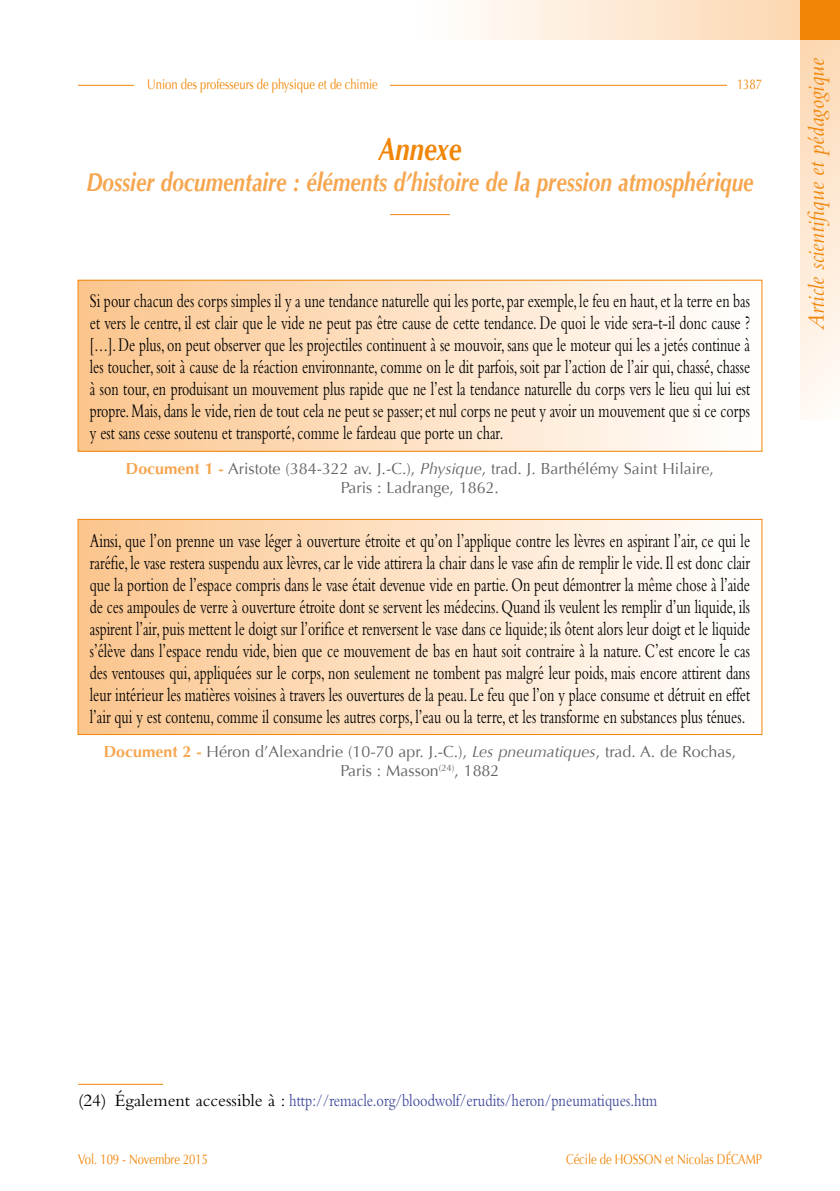
<style>
.page{position:relative;width:840px;height:1191px;background:#fff}
.page>*{position:absolute;margin:0;border:0;box-sizing:border-box;transform-origin:0 0}
.Titre_article_sans_f{font:italic 700 32px "Optima";color:#f18506;scale:.8 1}
.Sous-titre_article_a{font:italic 700 26px "Optima";color:#f6a64f;scale:.8 1}
.t1{font:italic 24px "Bembo";color:#f18506;scale:.95 1}
.t2{font:20px/22px "Bembo";color:#000;text-align:justify;scale:.7 1}
.Note_de_bas_de_page{font:18px "Bembo";color:#3e4898;scale:.8 1}
.Légende{font:16px/19.2px "Optima";color:#646363;text-align:center}
.t3{font:14px "Optima";color:#f18506;scale:.8 1}
.s1{font-weight:700;color:#f6a650}
.s2{font-style:italic}
.s3{color:#000}
</style>
<div class="page">
<div style="left:420px;top:0;width:419px;height:40px;background:linear-gradient(to right,#fff,#fcd3a8)"></div>
<div style="left:799px;top:0;width:40px;height:420px;background:linear-gradient(to bottom,#fcd4ab,#fffbf8)"></div>
<div style="left:799px;top:0;width:40px;height:40px;background:#f18506"></div>
<hr style="left:78px;top:85px;width:683px;height:1px;background:#f18506">
<div style="left:135px;top:76px;width:255px;height:17px;background:#fff"></div>
<div style="left:727px;top:76px;width:34px;height:17px;background:#fff"></div>
<hr style="left:390px;top:214px;width:59px;height:1px;background:#f18506">
<div style="left:78px;top:280px;width:683px;height:171px;background:linear-gradient(to right,#fbc68e,#fff)"></div>
<div style="left:77px;top:280px;width:685px;height:172px;border:1px solid #f18506"></div>
<div style="left:78px;top:519px;width:683px;height:215px;background:linear-gradient(to right,#fbc68e,#fff)"></div>
<div style="left:77px;top:519px;width:685px;height:216px;border:1px solid #f18506"></div>
<hr style="left:78px;top:1083px;width:85px;height:1px;background:#f18506">
<p class="t3" style="left:147px;top:76px;width:289px">Union des professeurs de physique et de chimie</p>
<p class="t3" style="left:736px;top:76px;width:33px">1387</p>
<p class="Titre_article_sans_f" style="left:378px;top:130px;width:105px">Annexe</p>
<p class="Sous-titre_article_a" style="left:86px;top:167px;width:835px">Dossier documentaire : éléments d’histoire de la pression atmosphérique</p>
<p class="t2" style="left:90px;top:290px;width:944px">Si pour chacun des corps simples il y a une tendance naturelle qui les porte, par exemple, le feu en haut, et la terre en bas et vers le centre, il est clair que le vide ne peut pas être cause de cette tendance. De quoi le vide sera-t-il donc cause ? […]. De plus, on peut observer que les projectiles continuent à se mouvoir, sans que le moteur qui les a jetés continue à les toucher, soit à cause de la réaction environnante, comme on le dit parfois, soit par l’action de l’air qui, chassé, chasse à son tour, en produisant un mouvement plus rapide que ne l’est la tendance naturelle du corps vers le lieu qui lui est propre. Mais, dans le vide, rien de tout cela ne peut se passer; et nul corps ne peut y avoir un mouvement que si ce corps y est sans cesse soutenu et transporté, comme le fardeau que porte un char.</p>
<p class="Légende" style="left:126px;top:459px;width:589px"><span class="s1">Document 1 -</span> Aristote (384-322 av. J.-C.), <span class="s2">Physique</span>, trad. J. Barthélémy Saint Hilaire,<br>Paris : Ladrange, 1862.</p>
<p class="t2" style="left:90px;top:529px;width:944px">Ainsi, que l’on prenne un vase léger à ouverture étroite et qu’on l’applique contre les lèvres en aspirant l’air, ce qui le raréfie, le vase restera suspendu aux lèvres, car le vide attirera la chair dans le vase afin de remplir le vide. Il est donc clair que la portion de l’espace compris dans le vase était devenue vide en partie. On peut démontrer la même chose à l’aide de ces ampoules de verre à ouverture étroite dont se servent les médecins. Quand ils veulent les remplir d’un liquide, ils aspirent l’air, puis mettent le doigt sur l’orifice et renversent le vase dans ce liquide; ils ôtent alors leur doigt et le liquide s’élève dans l’espace rendu vide, bien que ce mouvement de bas en haut soit contraire à la nature. C’est encore le cas des ventouses qui, appliquées sur le corps, non seulement ne tombent pas malgré leur poids, mais encore attirent dans leur intérieur les matières voisines à travers les ouvertures de la peau. Le feu que l’on y place consume et détruit en effet l’air qui y est contenu, comme il consume les autres corps, l’eau ou la terre, et les transforme en substances plus ténues.</p>
<p class="Légende" style="left:104px;top:742px;width:633px"><span class="s1">Document 2 -</span> Héron d’Alexandrie (10-70 apr. J.-C.), <span class="s2">Les pneumatiques</span>, trad. A. de Rochas,<br>Paris : Masson<sup>(24)</sup>, 1882</p>
<p class="t1" style="left:801px;top:330px;width:288px;rotate:-90deg">Article scientifique et pédagogique</p>
<p class="Note_de_bas_de_page" style="left:78px;top:1089px;width:725px"><span class="s3">(24) Également accessible à :</span> http://remacle.org/bloodwolf/erudits/heron/pneumatiques.htm</p>
<p class="t3" style="left:78px;top:1151px;width:164px">Vol. 109 - Novembre 2015</p>
<p class="t3" style="left:566px;top:1151px;width:246px">Cécile de HOSSON et Nicolas DÉCAMP</p>
</div>
